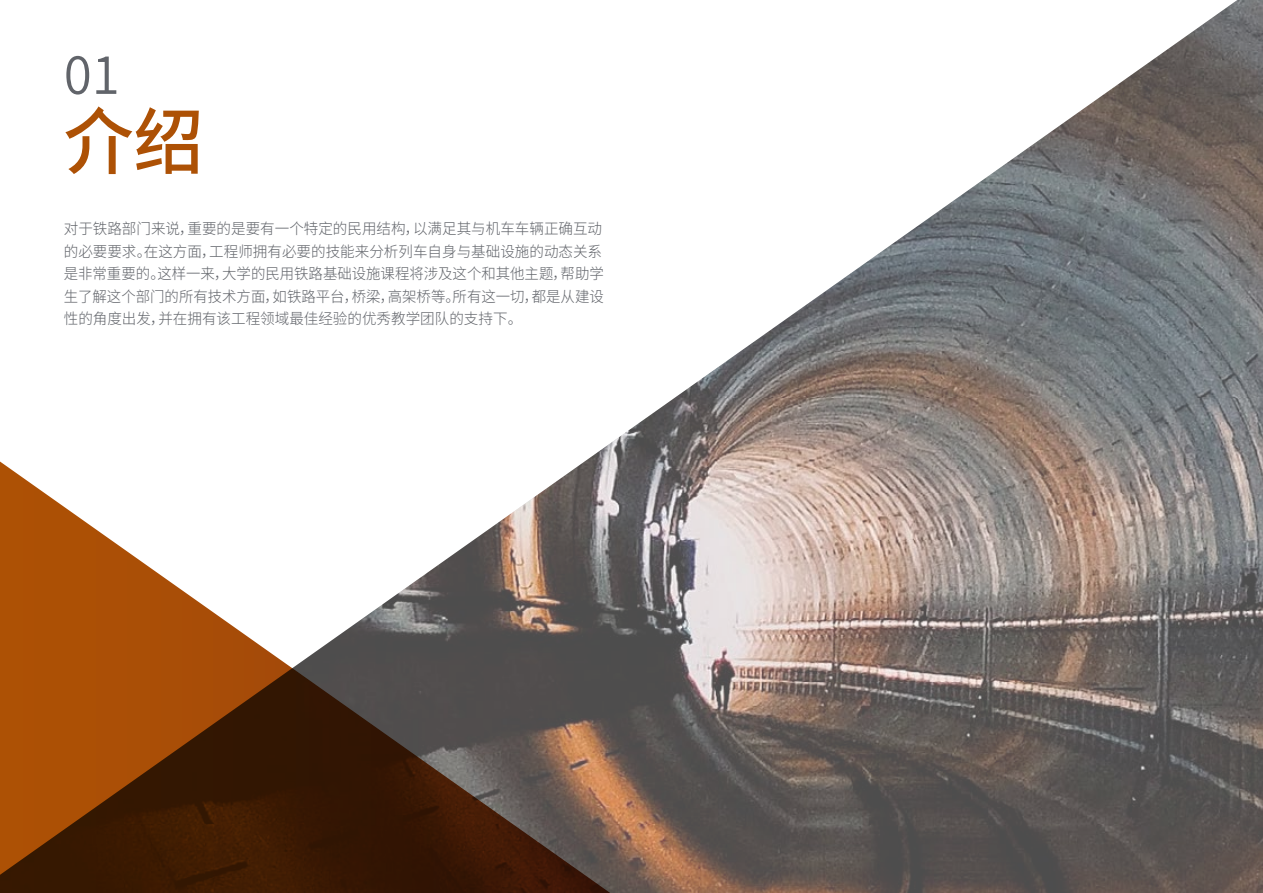
<style>
.page{position:relative;width:1263px;height:893px;background:#fff}
.page>*{position:absolute;margin:0;border:0;box-sizing:border-box;transform-origin:0 0}
.t1{font:500 72px "Source Han Sans CN";color:#ad5105}
.t2{font:52.5px "Source Han Sans CN";color:#61646a}
.t3{font:300 15px/22.5px "Source Han Sans CN";color:#61646a;text-align:justify}
</style>
<div class="page">
<img style="left:606px;top:0;width:657px;height:893px">
<svg style="left:0;top:446px;width:640px;height:447px"></svg>
<h2 class="t2" style="left:64px;top:45px;width:57px">01</h2>
<h1 class="t1" style="left:64px;top:101px;width:141px">介绍</h1>
<p class="t3" style="left:64px;top:218px;width:542px">对于铁路部门来说，重要的是要有一个特定的民用结构，以满足其与机车车辆正确互动的必要要求。在这方面，工程师拥有必要的技能来分析列车自身与基础设施的动态关系是非常重要的。这样一来，大学的民用铁路基础设施课程将涉及这个和其他主题，帮助学生了解这个部门的所有技术方面，如铁路平台，桥梁，高架桥等。所有这一切，都是从建设性的角度出发，并在拥有该工程领域最佳经验的优秀教学团队的支持下。</p>
</div>
